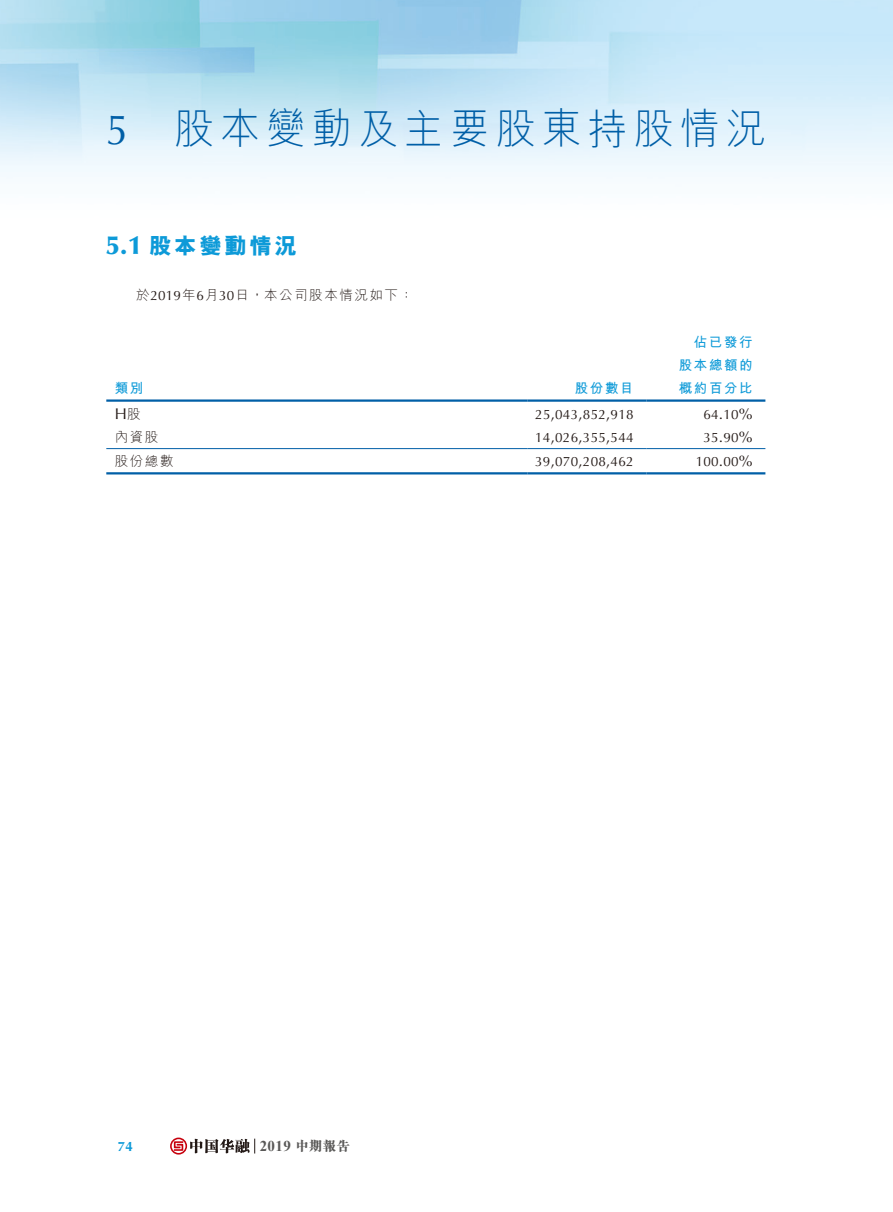
<style>
.page{position:relative;width:893px;height:1212px;background:#fff}
.page>*{position:absolute;margin:0;border:0;box-sizing:border-box;transform-origin:0 0}
.t1{font:300 42px "M Hei HK";letter-spacing:.15em;color:#005fa7;scale:.95 1}
.t2{font:800 22.5px "M Hei HK";letter-spacing:.115em;color:#0d9ad8}
.t3{font:15.45px "Optima";color:#231916}
.t4{font:700 15px "Times New Roman";color:#595857}
.t5{font:13.5px "Optima";letter-spacing:.015em;color:#231916}
.t6{font:300 13.5px "M Hei HK";letter-spacing:.115em;color:#231916}
.t7{font:700 13.5px/23.2px "M Hei HK";letter-spacing:.115em;color:#0d9ad8;text-align:justify}
.t8{font:700 13.5px "Optima";color:#0d9ad8}
.s1{font-family:"Optima";font-weight:400}
.s2{font-family:"Optima";font-weight:900;font-size:25.8px}
.s3{font-family:"M Hei HK";font-weight:300;font-size:13.5px}
.s4{font-size:15.45px}
.s5{font-family:"M Sung HK";font-weight:800;font-size:13.5px}
</style>
<div class="page">
<svg style="left:170px;top:1137px;width:85px;height:17px"></svg>
<hr style="left:106px;top:399px;width:421px;height:3px;background:#005fa7">
<hr style="left:527px;top:399px;width:119px;height:3px;background:#005fa7">
<hr style="left:646px;top:399px;width:119px;height:3px;background:#005fa7">
<hr style="left:106px;top:472px;width:421px;height:2px;background:#005fa7">
<hr style="left:527px;top:472px;width:119px;height:2px;background:#005fa7">
<hr style="left:646px;top:472px;width:119px;height:2px;background:#005fa7">
<hr style="left:106px;top:448px;width:421px;height:1px;background:#005fa7">
<hr style="left:527px;top:448px;width:119px;height:1px;background:#005fa7">
<hr style="left:646px;top:448px;width:119px;height:1px;background:#005fa7">
<h1 class="t1" style="left:106px;top:99px;width:695px"><span class="s1">5</span> 股本變動及主要股東持股情況</h1>
<h2 class="t2" style="left:106px;top:231px;width:192px"><span class="s2">5.1</span> 股本變動情況</h2>
<p class="t6" style="left:136px;top:286px;width:279px">於<span class="s1">2019</span>年<span class="s1">6</span>月<span class="s1">30</span>日，本公司股本情況如下：</p>
<p class="t7" style="left:115px;top:376px;width:30px">類別</p>
<p class="t7" style="left:575px;top:376px;width:60px">股份數目</p>
<p class="t7" style="left:679px;top:329px;width:75px;text-indent:15px">佔已發行股本總額的概約百分比</p>
<p class="t3" style="left:115px;top:405px;width:27px">H<span class="s3">股</span></p>
<p class="t5" style="left:535px;top:406px;width:100px">25<span class="s4">,</span>043<span class="s4">,</span>852<span class="s4">,</span>918</p>
<p class="t5" style="left:703px;top:406px;width:51px">64<span class="s4">.</span>10<span class="s4">%</span></p>
<p class="t6" style="left:115px;top:428px;width:45px">內資股</p>
<p class="t5" style="left:535px;top:430px;width:100px">14<span class="s4">,</span>026<span class="s4">,</span>355<span class="s4">,</span>544</p>
<p class="t5" style="left:703px;top:430px;width:51px">35<span class="s4">.</span>90<span class="s4">%</span></p>
<p class="t6" style="left:115px;top:452px;width:60px">股份總數</p>
<p class="t5" style="left:535px;top:454px;width:100px">39<span class="s4">,</span>070<span class="s4">,</span>208<span class="s4">,</span>462</p>
<p class="t5" style="left:696px;top:454px;width:58px">100<span class="s4">.</span>00<span class="s4">%</span></p>
<p class="t8" style="left:118px;top:1138px;width:17px">74</p>
<p class="t4" style="left:260px;top:1135px;width:92px">2019 <span class="s5">中期報告</span></p>
</div>
